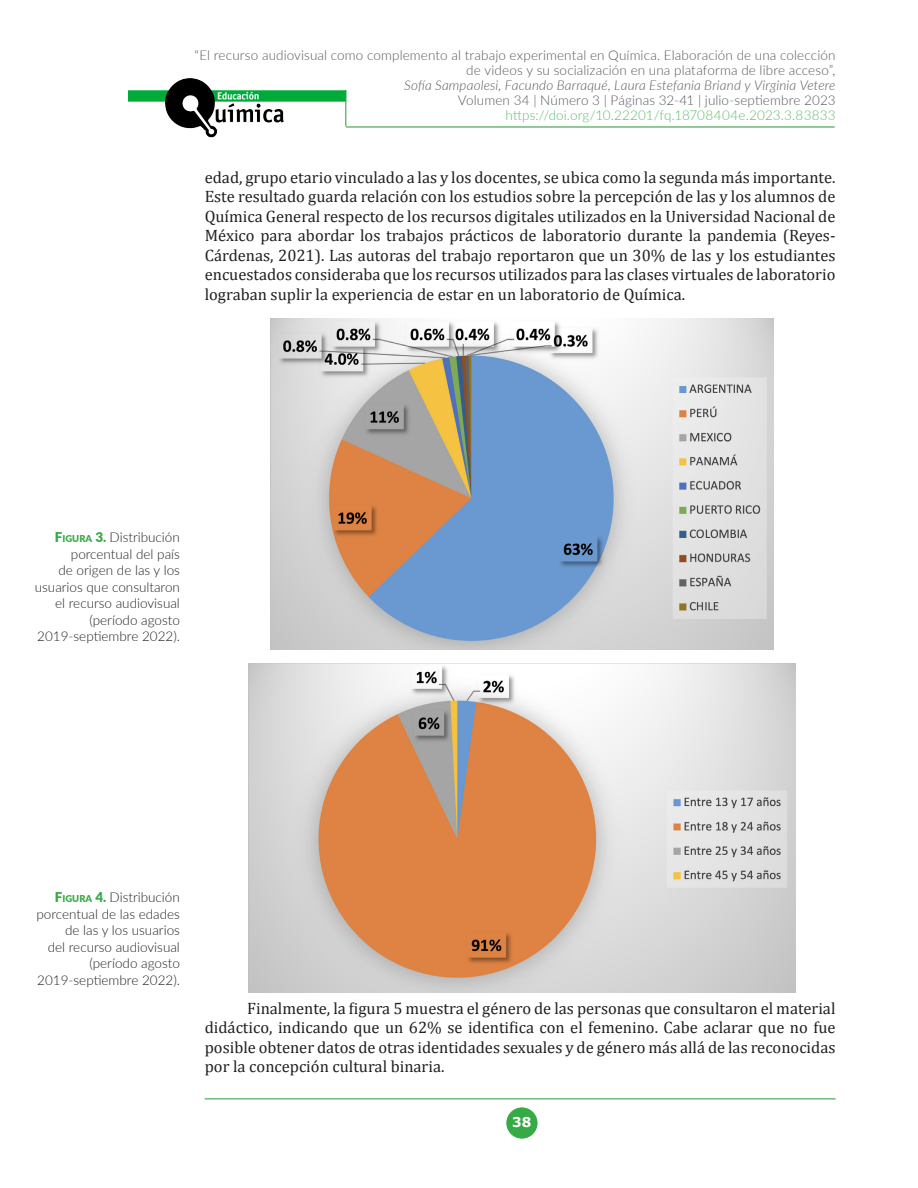
<style>
.page{position:relative;width:918px;height:1188px;background:#fff}
.page>*{position:absolute;margin:0;border:0;box-sizing:border-box;transform-origin:0 0}
.P-San{font:16.5px/19.5px "Cambria";color:#231f20;text-align:justify}
.PieImg{font:300 13.5px/16.5px "Lato";color:#231f20;text-align:right}
.t1{font:300 13.5px/15px "Lato";letter-spacing:.005em;color:#57585a;text-align:right}
.t2{font:italic 300 13.5px "Lato";letter-spacing:.01em;color:#57585a}
.t3{font:300 13.5px "Lato";letter-spacing:.01em;color:#5ebb6a}
.t4{font:700 13.5px "Verdana";color:#fff}
.s1{font-weight:900;color:#36aa45}
.s2{font-weight:900;font-size:9.45px;color:#36aa45}
</style>
<div class="page">
<img style="left:128px;top:78px;width:217px;height:59px">
<hr style="left:345px;top:126px;width:491px;height:2px;background:#90c797">
<hr style="left:346px;top:127px;width:489px;height:1px;background:#36aa45">
<hr style="left:345px;top:89px;width:2px;height:38px;background:#231f20;opacity:.44">
<hr style="left:346px;top:90px;width:1px;height:36px;background:#36aa45">
<div style="left:506px;top:1107px;width:32px;height:32px;background:#36aa45;border-radius:50%"></div>
<div style="left:505px;top:1107px;width:33px;height:33px;border:1px solid #fff;border-radius:50%"></div>
<hr style="left:204px;top:1098px;width:632px;height:2px;background:#76be7f">
<hr style="left:205px;top:1099px;width:631px;height:1px;background:#36aa45">
<img style="left:271px;top:318px;width:502px;height:332px">
<img style="left:249px;top:663px;width:546px;height:330px">
<p class="t1" style="left:195px;top:47px;width:643px">“El recurso audiovisual como complemento al trabajo experimental en Química. Elaboración de una colección de videos y su socialización en una plataforma de libre acceso”,</p>
<p class="t2" style="left:404px;top:76px;width:433px">Sofía Sampaolesi, Facundo Barraqué, Laura Estefania Briand y Virginia Vetere</p>
<p class="t1" style="left:458px;top:92px;width:379px">Volumen 34 | Número 3 | Páginas 32-41 | julio-septiembre 2023</p>
<p class="t3" style="left:506px;top:106px;width:332px">https://doi.org/10.22201/fq.18708404e.2023.3.83833</p>
<p class="P-San" style="left:205px;top:168px;width:632px">edad, grupo etario vinculado a las y los docentes, se ubica como la segunda más importante.<br>Este resultado guarda relación con los estudios sobre la percepción de las y los alumnos de Química General respecto de los recursos digitales utilizados en la Universidad Nacional de México para abordar los trabajos prácticos de laboratorio durante la pandemia (Reyes-Cárdenas, 2021). Las autoras del trabajo reportaron que un 30% de las y los estudiantes encuestados consideraba que los recursos utilizados para las clases virtuales de laboratorio lograban suplir la experiencia de estar en un laboratorio de Química.</p>
<p class="PieImg" style="left:35px;top:529px;width:147px"><span class="s1">F</span><span class="s2">IGURA</span> <span class="s1">3.</span> Distribución porcentual del país<br>de origen de las y los usuarios que consultaron el recurso audiovisual (período agosto<br>2019-septiembre 2022).</p>
<p class="PieImg" style="left:36px;top:889px;width:145px"><span class="s1">F</span><span class="s2">IGURA</span> <span class="s1">4.</span> Distribución porcentual de las edades de las y los usuarios<br>del recurso audiovisual (período agosto<br>2019-septiembre 2022).</p>
<p class="P-San" style="left:205px;top:999px;width:632px;text-indent:43px">Finalmente, la figura 5 muestra el género de las personas que consultaron el material didáctico, indicando que un 62% se identifica con el femenino. Cabe aclarar que no fue posible obtener datos de otras identidades sexuales y de género más allá de las reconocidas por la concepción cultural binaria.</p>
<p class="t4" style="left:512px;top:1113px;width:21px">38</p>
</div>
